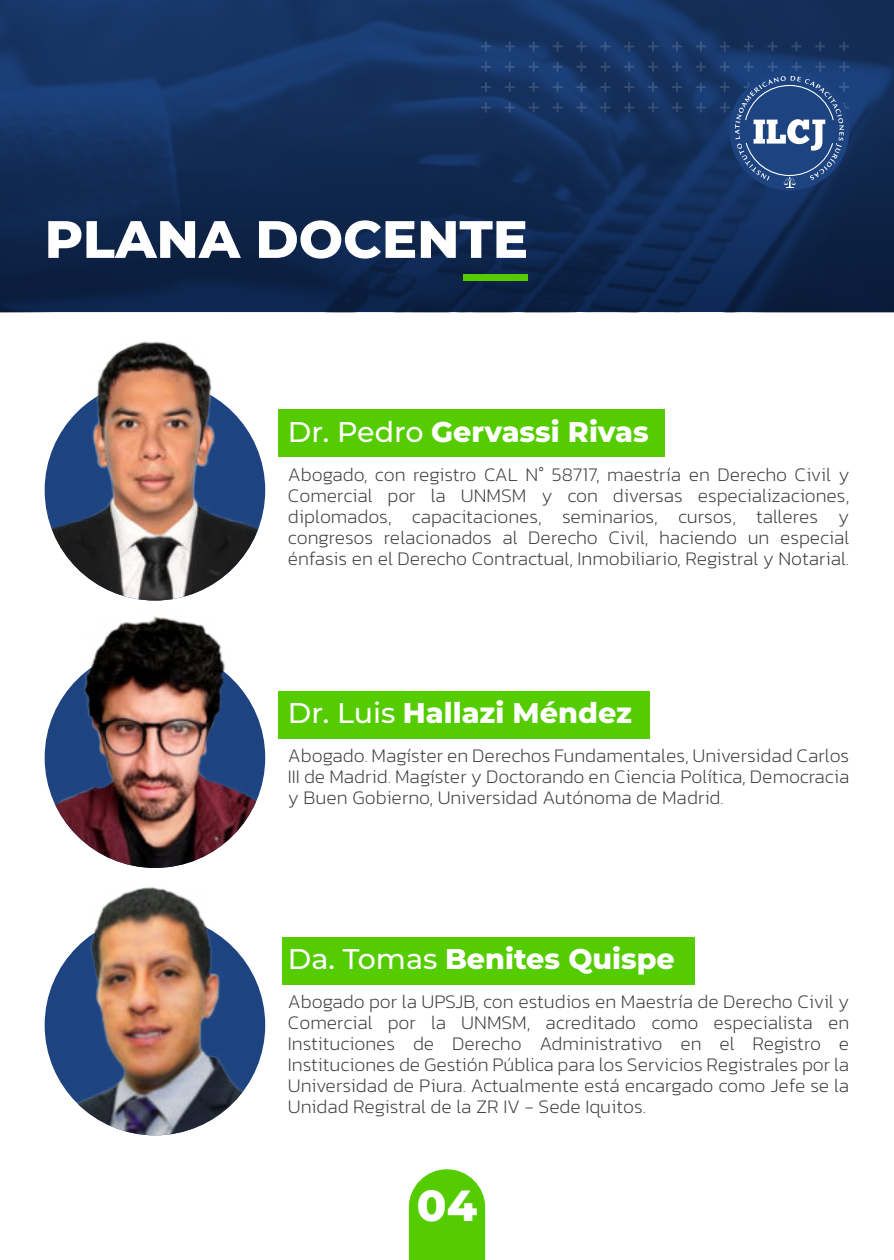
<style>
.page{position:relative;width:894px;height:1260px;background:#fff}
.page>*{position:absolute;margin:0;border:0;box-sizing:border-box;transform-origin:0 0}
.t1{font:800 52.5px "Montserrat";color:#fff}
.t2{font:800 43.5px "Montserrat";color:#fff}
.t3{font:800 28.5px "Montserrat";color:#fff}
.t4{font:200 19.5px/21px "Kanit";color:#3c3c3b;text-align:justify}
.s1{font-weight:500}
</style>
<div class="page">
<div style="left:278px;top:409px;width:386px;height:48px;background:#54cc00"></div>
<svg style="left:409px;top:1169px;width:76px;height:91px;background:#63d017"></svg>
<svg style="left:0;top:0;width:894px;height:312px;background:#112c57"></svg>
<div style="left:464px;top:275px;width:64px;height:6px;background:#54cc00"></div>
<svg style="left:839px;top:41px;width:10px;height:11px"></svg>
<svg style="left:815px;top:41px;width:10px;height:11px"></svg>
<svg style="left:791px;top:41px;width:11px;height:11px"></svg>
<svg style="left:767px;top:41px;width:11px;height:11px"></svg>
<svg style="left:743px;top:41px;width:11px;height:11px"></svg>
<svg style="left:720px;top:41px;width:10px;height:11px"></svg>
<svg style="left:696px;top:41px;width:10px;height:11px"></svg>
<svg style="left:696px;top:62px;width:10px;height:10px"></svg>
<svg style="left:696px;top:82px;width:10px;height:10px"></svg>
<svg style="left:696px;top:102px;width:10px;height:11px"></svg>
<svg style="left:672px;top:41px;width:10px;height:11px"></svg>
<svg style="left:672px;top:62px;width:10px;height:10px"></svg>
<svg style="left:672px;top:82px;width:10px;height:10px"></svg>
<svg style="left:672px;top:102px;width:10px;height:11px"></svg>
<svg style="left:648px;top:41px;width:10px;height:11px"></svg>
<svg style="left:648px;top:62px;width:10px;height:10px"></svg>
<svg style="left:648px;top:82px;width:10px;height:10px"></svg>
<svg style="left:648px;top:102px;width:10px;height:11px"></svg>
<svg style="left:624px;top:41px;width:10px;height:11px"></svg>
<svg style="left:624px;top:62px;width:10px;height:10px"></svg>
<svg style="left:624px;top:82px;width:10px;height:10px"></svg>
<svg style="left:624px;top:102px;width:10px;height:11px"></svg>
<svg style="left:600px;top:41px;width:11px;height:11px"></svg>
<svg style="left:600px;top:62px;width:11px;height:10px"></svg>
<svg style="left:600px;top:82px;width:11px;height:10px"></svg>
<svg style="left:600px;top:102px;width:11px;height:11px"></svg>
<svg style="left:576px;top:41px;width:11px;height:11px"></svg>
<svg style="left:576px;top:62px;width:11px;height:10px"></svg>
<svg style="left:576px;top:82px;width:11px;height:10px"></svg>
<svg style="left:576px;top:102px;width:11px;height:11px"></svg>
<svg style="left:552px;top:41px;width:11px;height:11px"></svg>
<svg style="left:552px;top:62px;width:11px;height:10px"></svg>
<svg style="left:552px;top:82px;width:11px;height:10px"></svg>
<svg style="left:552px;top:102px;width:11px;height:11px"></svg>
<svg style="left:528px;top:41px;width:11px;height:11px"></svg>
<svg style="left:528px;top:62px;width:11px;height:10px"></svg>
<svg style="left:528px;top:82px;width:11px;height:10px"></svg>
<svg style="left:528px;top:102px;width:11px;height:11px"></svg>
<svg style="left:505px;top:41px;width:10px;height:11px"></svg>
<svg style="left:505px;top:62px;width:10px;height:10px"></svg>
<svg style="left:505px;top:82px;width:10px;height:10px"></svg>
<svg style="left:505px;top:102px;width:10px;height:11px"></svg>
<svg style="left:481px;top:41px;width:10px;height:11px"></svg>
<svg style="left:481px;top:62px;width:10px;height:10px"></svg>
<svg style="left:481px;top:82px;width:10px;height:10px"></svg>
<svg style="left:481px;top:102px;width:10px;height:11px"></svg>
<img style="left:45px;top:341px;width:220px;height:260px">
<div style="left:278px;top:691px;width:372px;height:47px;background:#54cc00"></div>
<img style="left:45px;top:616px;width:220px;height:519px">
<div style="left:282px;top:937px;width:412px;height:48px;background:#54cc00"></div>
<img style="left:45px;top:915px;width:220px;height:220px;border-radius:50%">
<svg style="left:720px;top:62px;width:129px;height:126px;background:#345588"></svg>
<h1 class="t1" style="left:45px;top:216px;width:485px">PLANA DOCENTE</h1>
<h3 class="t3" style="left:288px;top:419px;width:362px"><span class="s1">Dr. Pedro</span> Gervassi Rivas</h3>
<p class="t4" style="left:288px;top:466px;width:563px">Abogado, con registro CAL N° 58717, maestría en Derecho Civil y Comercial por la UNMSM y con diversas especializaciones, diplomados, capacitaciones, seminarios, cursos, talleres y congresos relacionados al Derecho Civil, haciendo un especial énfasis en el Derecho Contractual, Inmobiliario, Registral y Notarial.</p>
<h3 class="t3" style="left:288px;top:700px;width:346px"><span class="s1">Dr. Luis</span> Hallazi Méndez</h3>
<p class="t4" style="left:288px;top:747px;width:563px">Abogado. Magíster en Derechos Fundamentales, Universidad Carlos III de Madrid. Magíster y Doctorando en Ciencia Política, Democracia y Buen Gobierno, Universidad Autónoma de Madrid.</p>
<h3 class="t3" style="left:288px;top:946px;width:388px"><span class="s1">Da. Tomas</span> Benites Quispe</h3>
<p class="t4" style="left:288px;top:993px;width:563px">Abogado por la UPSJB, con estudios en Maestría de Derecho Civil y Comercial por la UNMSM, acreditado como especialista en Instituciones de Derecho Administrativo en el Registro e Instituciones de Gestión Pública para los Servicios Registrales por la Universidad de Piura. Actualmente está encargado como Jefe se la Unidad Registral de la ZR IV - Sede Iquitos.</p>
<h2 class="t2" style="left:417px;top:1186px;width:62px">04</h2>
</div>
